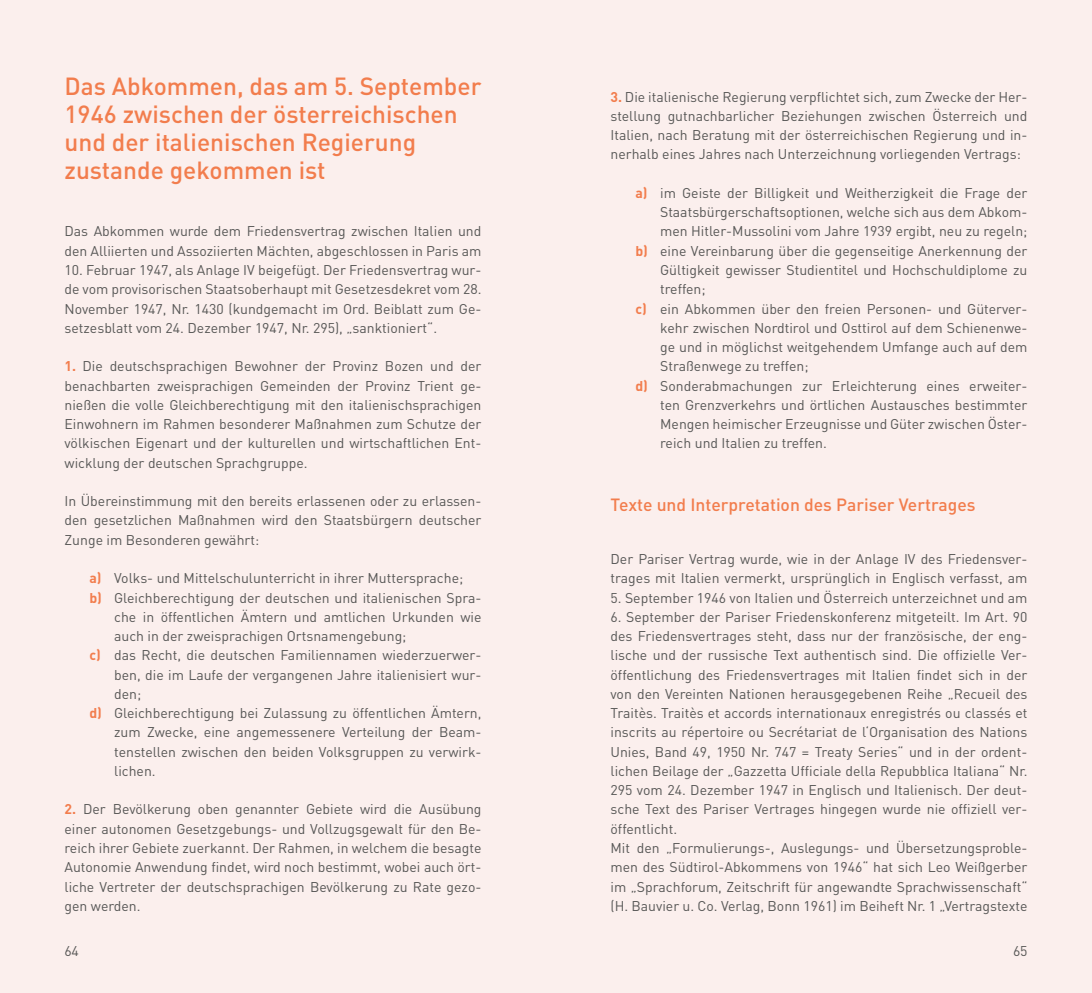
<style>
.page{position:relative;width:1092px;height:993px;background:#fff}
.page>*{position:absolute;margin:0;border:0;box-sizing:border-box;transform-origin:0 0}
.t1{font:500 24.5px/28px "DIN";color:#f27d4d}
.t2{font:500 17.5px "DIN";color:#f27d4d}
.t3{font:14px/19.2px "DIN";color:#575756;text-align:justify}
.s1{font-weight:700;color:#f27d4d}
</style>
<div class="page">
<div style="left:0;top:0;width:546px;height:992px;background:#fbefed"></div>
<div style="left:546px;top:0;width:545px;height:992px;background:#fbefed"></div>
<h1 class="t1" style="left:64px;top:71px;width:418px">Das Abkommen, das am 5. September<br>1946 zwischen der österreichischen und der italienischen Regierung zustande gekommen ist</h1>
<p class="t3" style="left:64px;top:221px;width:418px">Das Abkommen wurde dem Friedensvertrag zwischen Italien und den Alliierten und Assoziierten Mächten, abgeschlossen in Paris am</p>
<p class="t3" style="left:64px;top:260px;width:418px">10. Februar 1947, als Anlage IV beigefügt. Der Friedensvertrag wur&shy;de vom provisorischen Staatsoberhaupt mit Gesetzesdekret vom 28.<br>November 1947, Nr. 1430 (kundgemacht im Ord. Beiblatt zum Ge&shy;setzesblatt vom 24. Dezember 1947, Nr. 295), „sanktioniert“.</p>
<p class="t3" style="left:64px;top:356px;width:418px"><span class="s1">1.</span> Die deutschsprachigen Bewohner der Provinz Bozen und der benachbarten zweisprachigen Gemeinden der Provinz Trient ge&shy;nießen die volle Gleichberechtigung mit den italienischsprachigen Einwohnern im Rahmen besonderer Maßnahmen zum Schutze der völkischen Eigenart und der kulturellen und wirtschaftlichen Ent&shy;wicklung der deutschen Sprachgruppe.</p>
<p class="t3" style="left:64px;top:491px;width:418px">In Übereinstimmung mit den bereits erlassenen oder zu erlassen&shy;den gesetzlichen Maßnahmen wird den Staatsbürgern deutscher Zunge im Besonderen gewährt:</p>
<p class="t3" style="left:89px;top:568px;width:375px"><span class="s1">a)</span> Volks- und Mittelschulunterricht in ihrer Muttersprache;</p>
<p class="t3" style="left:89px;top:587px;width:393px"><span class="s1">b)</span> Gleichberechtigung der deutschen und italienischen Spra-</p>
<p class="t3" style="left:114px;top:606px;width:369px">che in öffentlichen Ämtern und amtlichen Urkunden wie</p>
<p class="t3" style="left:114px;top:626px;width:294px">auch in der zweisprachigen Ortsnamengebung;</p>
<p class="t3" style="left:89px;top:645px;width:393px"><span class="s1">c)</span> das Recht, die deutschen Familiennamen wiederzuerwer-</p>
<p class="t3" style="left:114px;top:664px;width:369px">ben, die im Laufe der vergangenen Jahre italienisiert wur-</p>
<p class="t3" style="left:114px;top:683px;width:29px">den;</p>
<p class="t3" style="left:89px;top:703px;width:393px"><span class="s1">d)</span> Gleichberechtigung bei Zulassung zu öffentlichen Ämtern,</p>
<p class="t3" style="left:114px;top:722px;width:369px">zum Zwecke, eine angemessenere Verteilung der Beam-</p>
<p class="t3" style="left:114px;top:741px;width:369px">tenstellen zwischen den beiden Volksgruppen zu verwirk-</p>
<p class="t3" style="left:114px;top:760px;width:43px">lichen.</p>
<p class="t3" style="left:65px;top:799px;width:418px"><span class="s1">2.</span> Der Bevölkerung oben genannter Gebiete wird die Ausübung einer autonomen Gesetzgebungs- und Vollzugsgewalt für den Be&shy;reich ihrer Gebiete zuerkannt. Der Rahmen, in welchem die besagte Autonomie Anwendung findet, wird noch bestimmt, wobei auch ört&shy;liche Vertreter der deutschsprachigen Bevölkerung zu Rate gezo&shy;gen werden.</p>
<p class="t3" style="left:610px;top:87px;width:418px"><span class="s1">3.</span> Die italienische Regierung verpflichtet sich, zum Zwecke der Her&shy;stellung gutnachbarlicher Beziehungen zwischen Österreich und Italien, nach Beratung mit der österreichischen Regierung und in&shy;nerhalb eines Jahres nach Unterzeichnung vorliegenden Vertrags:</p>
<p class="t3" style="left:635px;top:183px;width:393px"><span class="s1">a)</span> im Geiste der Billigkeit und Weitherzigkeit die Frage der</p>
<p class="t3" style="left:660px;top:202px;width:369px">Staatsbürgerschaftsoptionen, welche sich aus dem Abkom-</p>
<p class="t3" style="left:660px;top:221px;width:369px">men Hitler-Mussolini vom Jahre 1939 ergibt, neu zu regeln;</p>
<p class="t3" style="left:635px;top:241px;width:393px"><span class="s1">b)</span> eine Vereinbarung über die gegenseitige Anerkennung der</p>
<p class="t3" style="left:660px;top:260px;width:369px">Gültigkeit gewisser Studientitel und Hochschuldiplome zu</p>
<p class="t3" style="left:660px;top:279px;width:47px">treffen;</p>
<p class="t3" style="left:635px;top:298px;width:393px"><span class="s1">c)</span> ein Abkommen über den freien Personen- und Güterver-</p>
<p class="t3" style="left:660px;top:318px;width:369px">kehr zwischen Nordtirol und Osttirol auf dem Schienenwe-</p>
<p class="t3" style="left:660px;top:337px;width:369px">ge und in möglichst weitgehendem Umfange auch auf dem</p>
<p class="t3" style="left:660px;top:356px;width:150px">Straßenwege zu treffen;</p>
<p class="t3" style="left:635px;top:375px;width:393px"><span class="s1">d)</span> Sonderabmachungen zur Erleichterung eines erweiter-</p>
<p class="t3" style="left:660px;top:395px;width:369px">ten Grenzverkehrs und örtlichen Austausches bestimmter</p>
<p class="t3" style="left:660px;top:414px;width:369px">Mengen heimischer Erzeugnisse und Güter zwischen Öster-</p>
<p class="t3" style="left:660px;top:433px;width:168px">reich und Italien zu treffen.</p>
<p class="t2" style="left:610px;top:493px;width:366px">Texte und Interpretation des Pariser Vertrages</p>
<p class="t3" style="left:610px;top:549px;width:418px">Der Pariser Vertrag wurde, wie in der Anlage IV des Friedensver&shy;trages mit Italien vermerkt, ursprünglich in Englisch verfasst, am</p>
<p class="t3" style="left:610px;top:587px;width:418px">5. September 1946 von Italien und Österreich unterzeichnet und am</p>
<p class="t3" style="left:610px;top:606px;width:418px;text-align:left">6. September der Pariser Friedenskonferenz mitgeteilt. Im Art. 90 des Friedensvertrages steht, dass nur der französische, der eng&shy;lische und der russische Text authentisch sind. Die offizielle Ver&shy;öffentlichung des Friedensvertrages mit Italien findet sich in der von den Vereinten Nationen herausgegebenen Reihe „Recueil des Traitès. Traitès et accords internationaux enregistrés ou classés et inscrits au répertoire ou Secrétariat de l‘Organisation des Nations Unies, Band 49, 1950 Nr. 747 = Treaty Series“ und in der ordent&shy;lichen Beilage der „Gazzetta Ufficiale della Repubblica Italiana“ Nr.<br>295 vom 24. Dezember 1947 in Englisch und Italienisch. Der deut&shy;sche Text des Pariser Vertrages hingegen wurde nie offiziell ver&shy;öffentlicht.<br>Mit den „Formulierungs-, Auslegungs- und Übersetzungsproble&shy;men des Südtirol-Abkommens von 1946“ hat sich Leo Weißgerber im „Sprachforum, Zeitschrift für angewandte Sprachwissenschaft“ (H. Bauvier u. Co. Verlag, Bonn 1961) im Beiheft Nr. 1 „Vertragstexte</p>
<p class="t3" style="left:64px;top:940px;width:16px">64</p>
<p class="t3" style="left:1012px;top:940px;width:16px">65</p>
</div>
